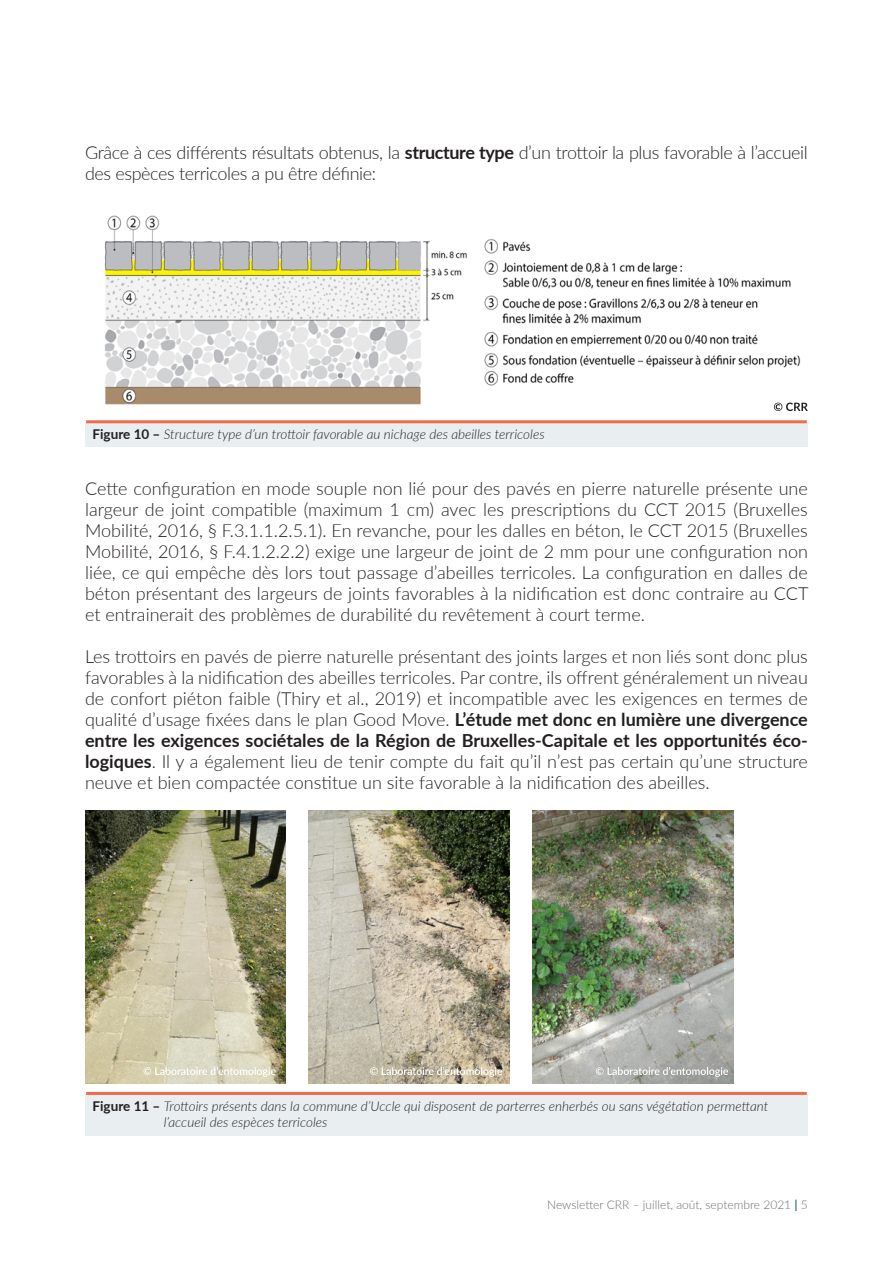
<style>
.page{position:relative;width:893px;height:1263px;background:#fff}
.page>*{position:absolute;margin:0;border:0;box-sizing:border-box;transform-origin:0 0}
.texte{font:300 18px/21px "Lato";letter-spacing:-.02em;color:#231f20;text-align:justify}
.legend{font:italic 300 13.5px/16.5px "Lato";color:#231f20}
.t1{font:300 12px "Lato";color:#6c6d70}
.s1{font-weight:700}
.s2{font-weight:700;font-style:normal}
.s3{font-weight:800;color:#507b85}
</style>
<div class="page">
<img style="left:104px;top:215px;width:698px;height:190px">
<div style="left:85px;top:422px;width:723px;height:25px;background:#e9eff0"></div>
<hr style="left:86px;top:420px;width:721px;height:3px;background:#f26b4a">
<img style="left:85px;top:810px;width:201px;height:273px">
<div style="left:85px;top:1094px;width:723px;height:41px;background:#e9eff0"></div>
<hr style="left:86px;top:1092px;width:721px;height:3px;background:#f26b4a">
<img style="left:308px;top:810px;width:201px;height:273px">
<img style="left:533px;top:810px;width:200px;height:273px">
<svg style="left:144px;top:1067px;width:132px;height:10px"></svg>
<svg style="left:370px;top:1067px;width:132px;height:10px"></svg>
<svg style="left:596px;top:1067px;width:132px;height:10px"></svg>
<svg style="left:774px;top:403px;width:34px;height:8px"></svg>
<p class="texte" style="left:85px;top:141px;width:724px">Grâce à ces différents résultats obtenus, la <span class="s1">structure type</span> d’un trottoir la plus favorable à l’accueil des espèces terricoles a pu être définie:</p>
<p class="legend" style="left:93px;top:425px;width:454px"><span class="s2">Figure 10 –</span> Structure type d’un trottoir favorable au nichage des abeilles terricoles</p>
<p class="texte" style="left:85px;top:477px;width:725px">Cette configuration en mode souple non lié pour des pavés en pierre naturelle présente une largeur de joint compatible (maximum 1 cm) avec les prescriptions du CCT 2015 (Bruxelles Mobilité, 2016, § F.3.1.1.2.5.1). En revanche, pour les dalles en béton, le CCT 2015 (Bruxelles Mobilité, 2016, § F.4.1.2.2.2) exige une largeur de joint de 2 mm pour une configuration non liée, ce qui empêche dès lors tout passage d’abeilles terricoles. La configuration en dalles de béton présentant des largeurs de joints favorables à la nidification est donc contraire au CCT et entrainerait des problèmes de durabilité du revêtement à court terme.</p>
<p class="texte" style="left:85px;top:645px;width:724px">Les trottoirs en pavés de pierre naturelle présentant des joints larges et non liés sont donc plus favorables à la nidification des abeilles terricoles. Par contre, ils offrent généralement un niveau de confort piéton faible (Thiry et al., 2019) et incompatible avec les exigences en termes de qualité d’usage fixées dans le plan Good Move. <span class="s1">L’étude met donc en lumière une divergence entre les exigences sociétales de la Région de Bruxelles-Capitale et les opportunités éco&shy;logiques</span>. Il y a également lieu de tenir compte du fait qu’il n’est pas certain qu’une structure neuve et bien compactée constitue un site favorable à la nidification des abeilles.</p>
<p class="legend" style="left:164px;top:1097px;width:606px;text-indent:-71px"><span class="s2">Figure 11 –</span> Trottoirs présents dans la commune d’Uccle qui disposent de parterres enherbés ou sans végétation permettant l’accueil des espèces terricoles</p>
<p class="t1" style="left:547px;top:1196px;width:262px">Newsletter CRR – juillet, août, septembre 2021 <span class="s3">|</span> 5</p>
</div>
